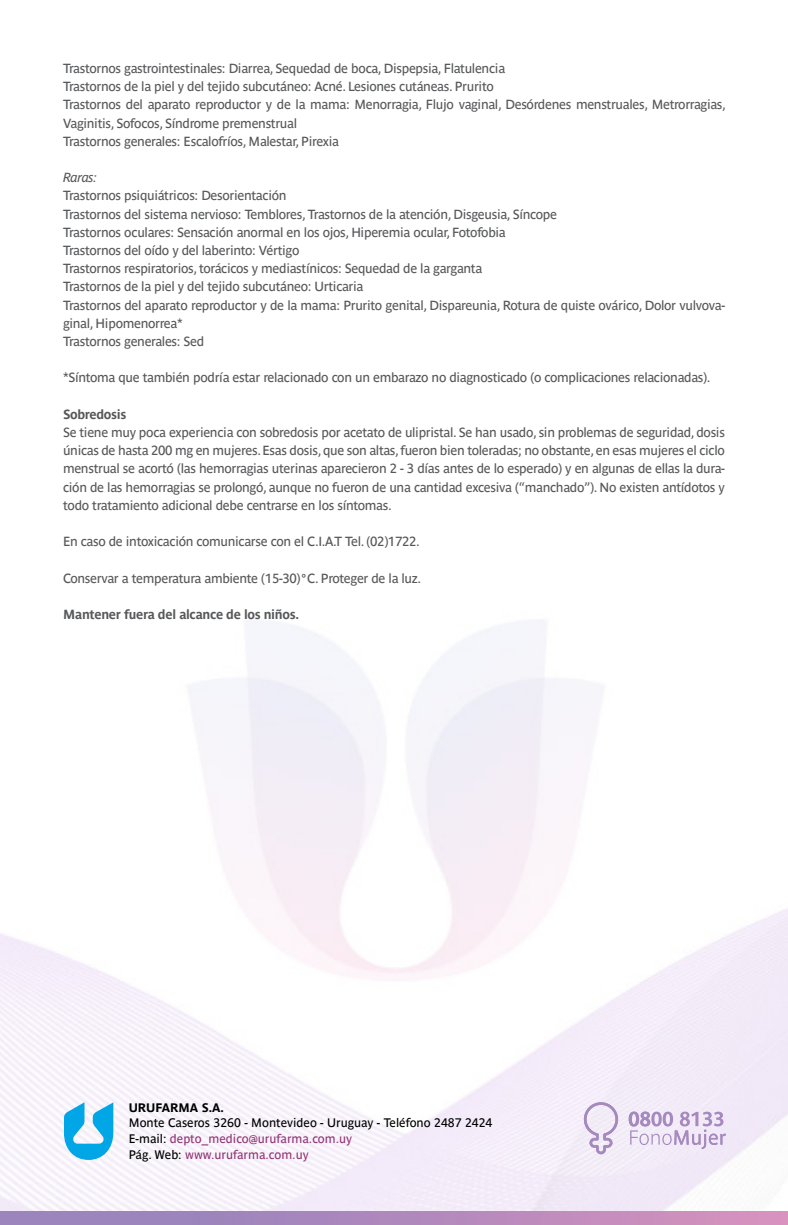
<style>
.page{position:relative;width:788px;height:1225px;background:#fff}
.page>*{position:absolute;margin:0;border:0;box-sizing:border-box;transform-origin:0 0}
.t1{font:13.12px/18.2px "Parisine Std";letter-spacing:-.025em;color:#57585a}
.t2{font:700 13.12px "Parisine Std";letter-spacing:-.025em;color:#57585a}
.t3{font:italic 13.12px "Parisine Std";letter-spacing:-.035em;color:#57585a}
.t4{font:12.25px/15.8px "Parisine Std";color:#000}
.t5{font:700 12.25px "Parisine Std";color:#000}
.s1{color:#913475}
</style>
<div class="page">
<svg style="left:0;top:1212px;width:788px;height:13px;background:#b289bd"></svg>
<svg style="left:64px;top:1102px;width:49px;height:58px"></svg>
<svg style="left:584px;top:1102px;width:34px;height:52px"></svg>
<svg style="left:628px;top:1112px;width:97px;height:37px;background:#d9cce5"></svg>
<p class="t1" style="left:63px;top:59px;width:664px">Trastornos gastrointestinales: Diarrea, Sequedad de boca, Dispepsia, Flatulencia<br>Trastornos de la piel y del tejido subcutáneo: Acné. Lesiones cutáneas. Prurito<br>Trastornos del aparato reproductor y de la mama: Menorragia, Flujo vaginal, Desórdenes menstruales, Metrorragias, Vaginitis, Sofocos, Síndrome premenstrual<br>Trastornos generales: Escalofríos, Malestar, Pirexia</p>
<p class="t3" style="left:63px;top:170px;width:35px">Raras:</p>
<p class="t1" style="left:63px;top:187px;width:663px">Trastornos psiquiátricos: Desorientación<br>Trastornos del sistema nervioso: Temblores, Trastornos de la atención, Disgeusia, Síncope<br>Trastornos oculares: Sensación anormal en los ojos, Hiperemia ocular, Fotofobia<br>Trastornos del oído y del laberinto: Vértigo<br>Trastornos respiratorios, torácicos y mediastínicos: Sequedad de la garganta<br>Trastornos de la piel y del tejido subcutáneo: Urticaria<br>Trastornos del aparato reproductor y de la mama: Prurito genital, Dispareunia, Rotura de quiste ovárico, Dolor vulvova&shy;ginal, Hipomenorrea*<br>Trastornos generales: Sed</p>
<p class="t1" style="left:63px;top:369px;width:649px">*Síntoma que también podría estar relacionado con un embarazo no diagnosticado (o complicaciones relacionadas).</p>
<p class="t2" style="left:63px;top:407px;width:65px">Sobredosis</p>
<p class="t1" style="left:63px;top:423px;width:663px;text-align:justify">Se tiene muy poca experiencia con sobredosis por acetato de ulipristal. Se han usado, sin problemas de seguridad, dosis únicas de hasta 200 mg en mujeres. Esas dosis, que son altas, fueron bien toleradas; no obstante, en esas mujeres el ciclo menstrual se acortó (las hemorragias uterinas aparecieron 2 - 3 días antes de lo esperado) y en algunas de ellas la dura&shy;ción de las hemorragias se prolongó, aunque no fueron de una cantidad excesiva (“manchado”). No existen antídotos y todo tratamiento adicional debe centrarse en los síntomas.</p>
<p class="t1" style="left:63px;top:532px;width:358px">En caso de intoxicación comunicarse con el C.I.A.T Tel. (02)1722.</p>
<p class="t1" style="left:63px;top:569px;width:360px">Conservar a temperatura ambiente (15-30)°C. Proteger de la luz.</p>
<p class="t2" style="left:63px;top:607px;width:237px">Mantener fuera del alcance de los niños.</p>
<p class="t5" style="left:129px;top:1100px;width:97px">URUFARMA S.A.</p>
<p class="t4" style="left:129px;top:1115px;width:365px">Monte Caseros 3260 - Montevideo - Uruguay - Teléfono 2487 2424<br>E-mail: <span class="s1">depto_medico@urufarma.com.uy<br></span>Pág. Web: <span class="s1">www.urufarma.com.uy</span></p>
</div>
